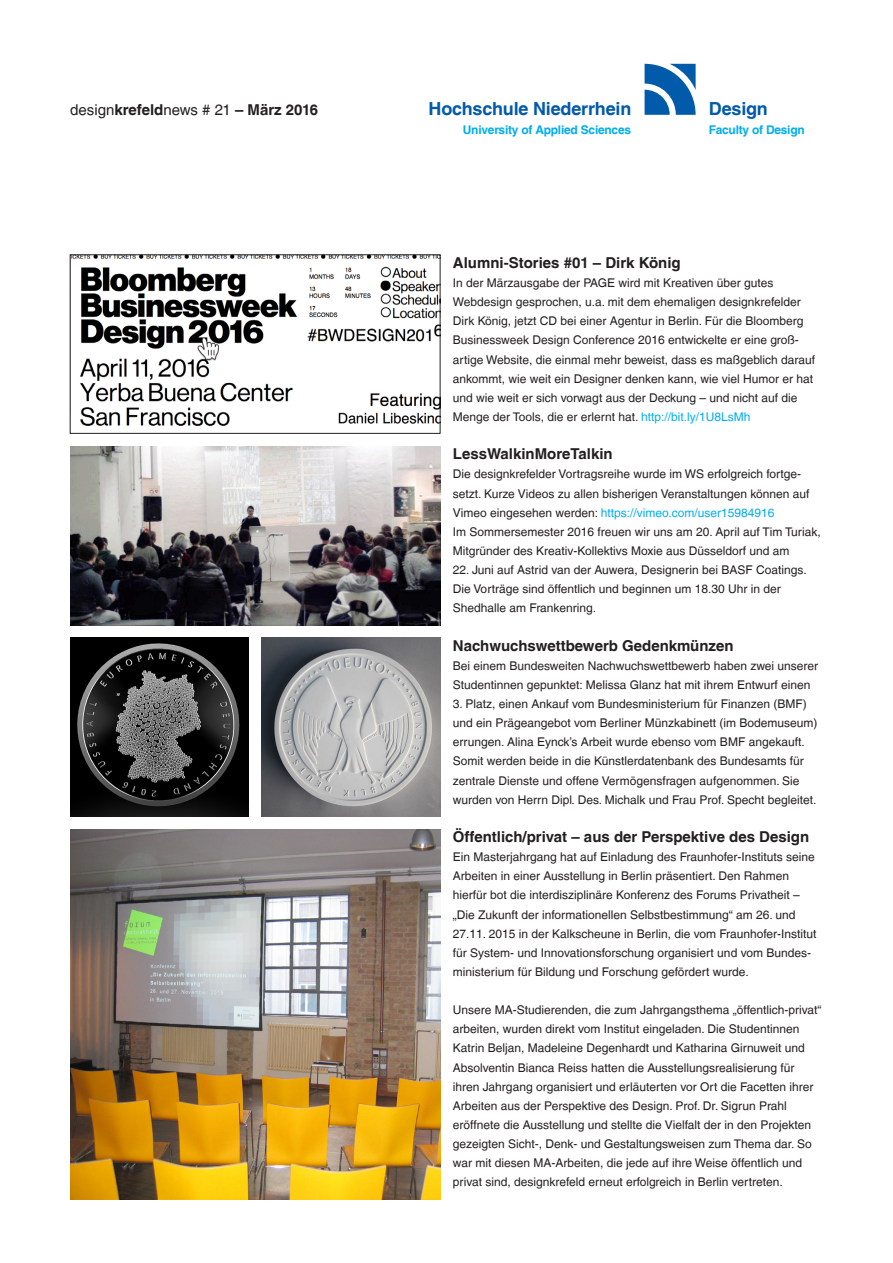
<style>
.page{position:relative;width:893px;height:1263px;background:#fff}
.page>*{position:absolute;margin:0;border:0;box-sizing:border-box;transform-origin:0 0}
.t1{font:700 18px "Helvetica LT";letter-spacing:-.01em;color:#015aaa}
.t2{font:700 15px "Helvetica LT";color:#231f20}
.t3{font:12px/19.2px "Helvetica LT";color:#231f20}
.t4{font:700 12px "Helvetica LT";letter-spacing:-.02em;color:#00aeef}
.s1{font-weight:400}
.s2{color:#00aeef}
</style>
<div class="page">
<img style="left:72px;top:256px;width:366px;height:170px">
<div style="left:70px;top:254px;width:370px;height:180px;border:1px solid #231f20"></div>
<svg style="left:645px;top:64px;width:51px;height:51px"></svg>
<img style="left:70px;top:829px;width:370px;height:370px">
<img style="left:70px;top:638px;width:179px;height:178px">
<img style="left:261px;top:638px;width:179px;height:178px">
<img style="left:70px;top:446px;width:370px;height:179px">
<p class="t2" style="left:70px;top:100px;width:249px"><span class="s1">design</span>krefeld<span class="s1">news # 21</span> – März 2016</p>
<h1 class="t1" style="left:429px;top:97px;width:204px">Hochschule Niederrhein</h1>
<p class="t4" style="left:463px;top:122px;width:170px">University of Applied Sciences</p>
<h1 class="t1" style="left:709px;top:97px;width:61px">Design</h1>
<p class="t4" style="left:709px;top:122px;width:97px">Faculty of Design</p>
<p class="t2" style="left:453px;top:253px;width:229px">Alumni-Stories #01 – Dirk König</p>
<p class="t3" style="left:453px;top:273px;width:364px">In der Märzausgabe der PAGE wird mit Kreativen über gutes Webdesign gesprochen, u.a. mit dem ehemaligen designkrefelder Dirk König, jetzt CD bei einer Agentur in Berlin. Für die Bloomberg Businessweek Design Conference 2016 entwickelte er eine groß&shy;artige Website, die einmal mehr beweist, dass es maßgeblich darauf ankommt, wie weit ein Designer denken kann, wie viel Humor er hat und wie weit er sich vorwagt aus der Deckung – und nicht auf die Menge der Tools, die er erlernt hat. <span class="s2">http://bit.ly/1U8LsMh</span></p>
<p class="t2" style="left:453px;top:445px;width:161px">LessWalkinMoreTalkin</p>
<p class="t3" style="left:453px;top:465px;width:369px">Die designkrefelder Vortragsreihe wurde im WS erfolgreich fortge&shy;setzt. Kurze Videos zu allen bisherigen Veranstaltungen können auf Vimeo eingesehen werden: <span class="s2">https://vimeo.com/user15984916<br></span>Im Sommersemester 2016 freuen wir uns am 20. April auf Tim Turiak, Mitgründer des Kreativ-Kollektivs Moxie aus Düsseldorf und am</p>
<p class="t3" style="left:453px;top:560px;width:355px">22. Juni auf Astrid van der Auwera, Designerin bei BASF Coatings.<br>Die Vorträge sind öffentlich und beginnen um 18.30 Uhr in der<br>Shedhalle am Frankenring.</p>
<p class="t2" style="left:453px;top:636px;width:282px">Nachwuchswettbewerb Gedenkmünzen</p>
<p class="t3" style="left:453px;top:656px;width:367px">Bei einem Bundesweiten Nachwuchswettbewerb haben zwei unserer<br>Studentinnen gepunktet: Melissa Glanz hat mit ihrem Entwurf einen</p>
<p class="t3" style="left:453px;top:694px;width:366px">3. Platz, einen Ankauf vom Bundesministerium für Finanzen (BMF) und ein Prägeangebot vom Berliner Münzkabinett (im Bodemuseum) errungen. Alina Eynck’s Arbeit wurde ebenso vom BMF angekauft.<br>Somit werden beide in die Künstlerdatenbank des Bundesamts für zentrale Dienste und offene Vermögensfragen aufgenommen. Sie wurden von Herrn Dipl. Des. Michalk und Frau Prof. Specht begleitet.</p>
<p class="t2" style="left:453px;top:827px;width:358px">Öffentlich/privat – aus der Perspektive des Design</p>
<p class="t3" style="left:453px;top:847px;width:365px">Ein Masterjahrgang hat auf Einladung des Fraunhofer-Instituts seine Arbeiten in einer Ausstellung in Berlin präsentiert. Den Rahmen hierfür bot die interdisziplinäre Konferenz des Forums Privatheit – „Die Zukunft der informationellen Selbstbestimmung“ am 26. und 27.11. 2015 in der Kalkscheune in Berlin, die vom Fraunhofer-Institut für System- und Innovationsforschung organisiert und vom Bundes&shy;ministerium für Bildung und Forschung gefördert wurde.</p>
<p class="t3" style="left:453px;top:1000px;width:370px">Unsere MA-Studierenden, die zum Jahrgangsthema „öffentlich-privat“ arbeiten, wurden direkt vom Institut eingeladen. Die Studentinnen Katrin Beljan, Madeleine Degenhardt und Katharina Girnuweit und Absolventin Bianca Reiss hatten die Ausstellungsrealisierung für ihren Jahrgang organisiert und erläuterten vor Ort die Facetten ihrer Arbeiten aus der Perspektive des Design. Prof. Dr. Sigrun Prahl eröffnete die Ausstellung und stellte die Vielfalt der in den Projekten gezeigten Sicht-, Denk- und Gestaltungsweisen zum Thema dar. So war mit diesen MA-Arbeiten, die jede auf ihre Weise öffentlich und privat sind, designkrefeld erneut erfolgreich in Berlin vertreten.</p>
</div>
